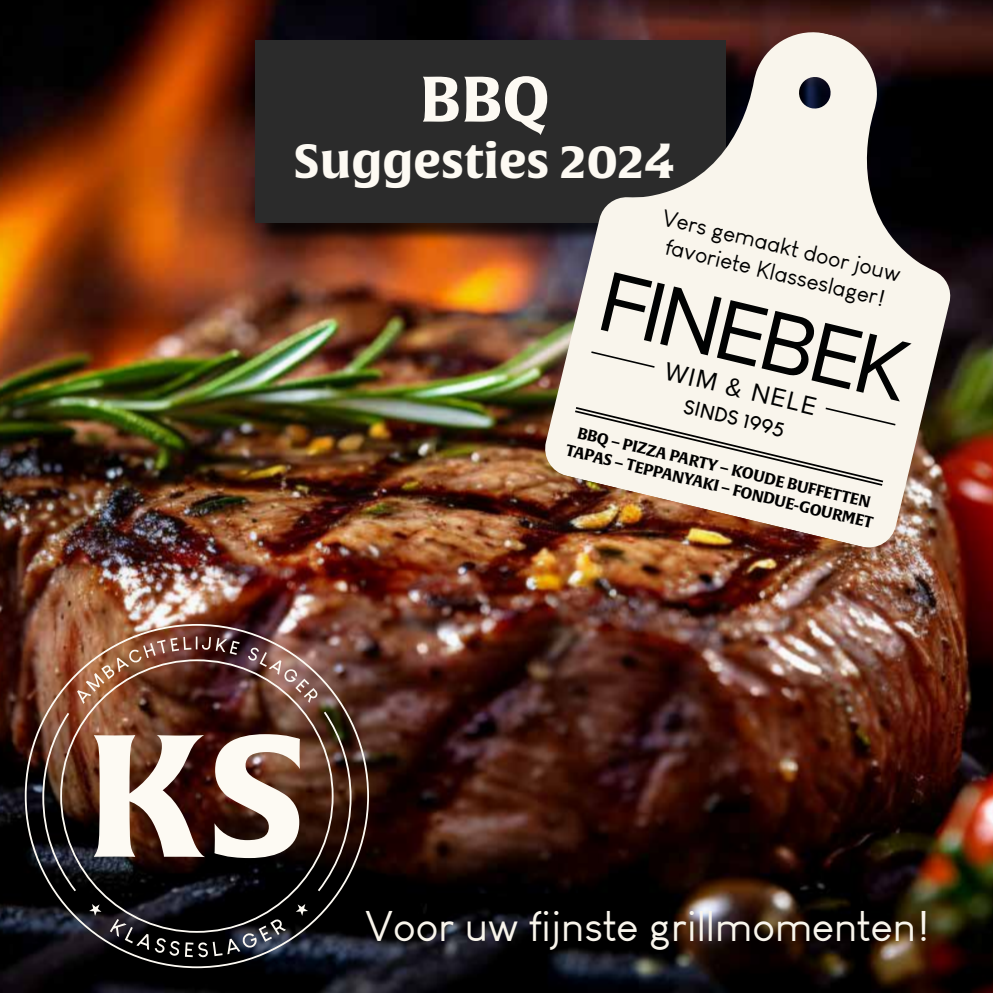
<style>
.page{position:relative;width:993px;height:993px;background:#fff}
.page>*{position:absolute;margin:0;border:0;box-sizing:border-box;transform-origin:0 0}
.t1{font:88.55px "Proxima Nova";color:#010202}
.t2{font:700 63px "Alverata Informal";color:#fdfaf3}
.t3{font:700 47.25px "Alverata Informal";color:#fdfaf3}
.t4{font:42px "Louis George Cafe";color:#f9f5ec}
.t5{font:33.25px "Proxima Nova";color:#010202}
.t6{font:26.43px "Proxima Nova";color:#010202}
.t7{font:22.75px/27.3px "Louis George Cafe";color:#000;text-align:center}
.t8{font:700 19.78px "Louis George Cafe";color:#000}
.t9{font:700 15.75px/19.2px "Alverata Informal";color:#000;text-align:center}
</style>
<div class="page">
<img style="left:0;top:0;width:992px;height:992px">
<img style="left:25px;top:623px;width:344px;height:344px">
<img style="left:60px;top:659px;width:273px;height:273px">
<img style="left:77px;top:636px;width:162px;height:67px">
<svg style="left:248px;top:647px;width:69px;height:55px;background:#936d63"></svg>
<svg style="left:110px;top:918px;width:39px;height:31px"></svg>
<svg style="left:155px;top:918px;width:131px;height:38px;background:#323337"></svg>
<img style="left:42px;top:712px;width:34px;height:178px">
<svg style="left:318px;top:711px;width:33px;height:180px;background:#432f24"></svg>
<svg style="left:94px;top:734px;width:111px;height:122px"></svg>
<svg style="left:214px;top:734px;width:86px;height:123px"></svg>
<div style="left:258px;top:42px;width:489px;height:202px;background:#000;opacity:.75"></div>
<div style="left:255px;top:40px;width:470px;height:182px;background:#2b2b2b"></div>
<img style="left:542px;top:27px;width:410px;height:523px">
<svg style="left:589px;top:350px;width:67px;height:19px"></svg>
<svg style="left:573px;top:405px;width:323px;height:82px;background:#ece8df"></svg>
<h2 class="t2" style="left:419px;top:60px;width:132px">BBQ</h2>
<h3 class="t3" style="left:294px;top:132px;width:383px">Suggesties 2024</h3>
<h3 class="t7" style="left:666px;top:203px;width:246px;rotate:14deg">Vers gemaakt door jouw favoriete Klasseslager!</h3>
<h3 class="t5" style="left:675px;top:230px;width:201px;rotate:13deg">klasseslager</h3>
<h1 class="t1" style="left:615px;top:236px;width:317px;rotate:13deg">FINEBEK</h1>
<h3 class="t6" style="left:669px;top:350px;width:157px;rotate:14deg">WIM &amp; NELE</h3>
<p class="t8" style="left:687px;top:393px;width:104px;rotate:14deg">SINDS 1995</p>
<p class="t9" style="left:572px;top:423px;width:317px;rotate:13deg">BBQ – PIZZA PARTY – KOUDE BUFFETTEN<br>TAPAS – TEPPANYAKI – FONDUE-GOURMET</p>
<h3 class="t4" style="left:365px;top:900px;width:565px">Voor uw fijnste grillmomenten!</h3>
</div>
